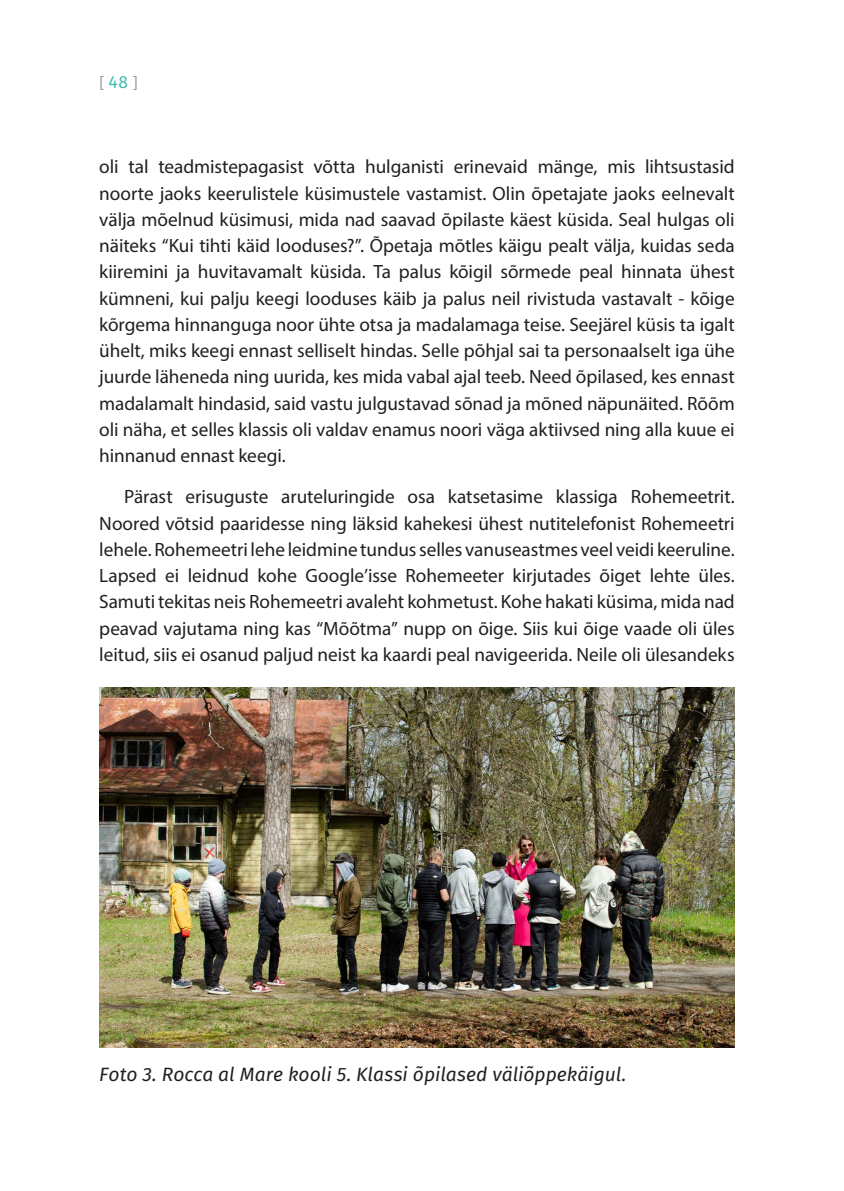
<style>
.page{position:relative;width:844px;height:1191px;background:#fff}
.page>*{position:absolute;margin:0;border:0;box-sizing:border-box;transform-origin:0 0}
.Body_Text{font:19.25px/26.2px "Myriad Pro";letter-spacing:-.005em;color:#231f20;text-align:justify}
.Body_Text-2{font:italic 19.25px "Fira Sans";color:#231f20}
.t1{font:17.5px "Myriad Pro";color:#939598}
.s1{font-family:"Fira Sans";color:#3cb7b1}
</style>
<div class="page">
<img style="left:99px;top:688px;width:635px;height:359px">
<p class="t1" style="left:99px;top:71px;width:40px">[ <span class="s1">48</span> ]</p>
<p class="Body_Text" style="left:99px;top:153px;width:637px">oli tal teadmistepagasist võtta hulganisti erinevaid mänge, mis lihtsustasid noorte jaoks keerulistele küsimustele vastamist. Olin õpetajate jaoks eelnevalt välja mõelnud küsimusi, mida nad saavad õpilaste käest küsida. Seal hulgas oli näiteks “Kui tihti käid looduses?”. Õpetaja mõtles käigu pealt välja, kuidas seda kiiremini ja huvitavamalt küsida. Ta palus kõigil sõrmede peal hinnata ühest kümneni, kui palju keegi looduses käib ja palus neil rivistuda vastavalt - kõige kõrgema hinnanguga noor ühte otsa ja madalamaga teise. Seejärel küsis ta igalt ühelt, miks keegi ennast selliselt hindas. Selle põhjal sai ta personaalselt iga ühe juurde läheneda ning uurida, kes mida vabal ajal teeb. Need õpilased, kes ennast madalamalt hindasid, said vastu julgustavad sõnad ja mõned näpunäited. Rõõm oli näha, et selles klassis oli valdav enamus noori väga aktiivsed ning alla kuue ei hinnanud ennast keegi.</p>
<p class="Body_Text" style="left:99px;top:483px;width:637px;text-indent:25px">Pärast erisuguste aruteluringide osa katsetasime klassiga Rohemeetrit.<br>Noored võtsid paaridesse ning läksid kahekesi ühest nutitelefonist Rohemeetri lehele. Rohemeetri lehe leidmine tundus selles vanuseastmes veel veidi keeruline.<br>Lapsed ei leidnud kohe Google’isse Rohemeeter kirjutades õiget lehte üles.<br>Samuti tekitas neis Rohemeetri avaleht kohmetust. Kohe hakati küsima, mida nad peavad vajutama ning kas “Mõõtma” nupp on õige. Siis kui õige vaade oli üles leitud, siis ei osanud paljud neist ka kaardi peal navigeerida. Neile oli ülesandeks</p>
<p class="Body_Text-2" style="left:99px;top:1059px;width:528px">Foto 3. Rocca al Mare kooli 5. Klassi õpilased väliõppekäigul.</p>
</div>
